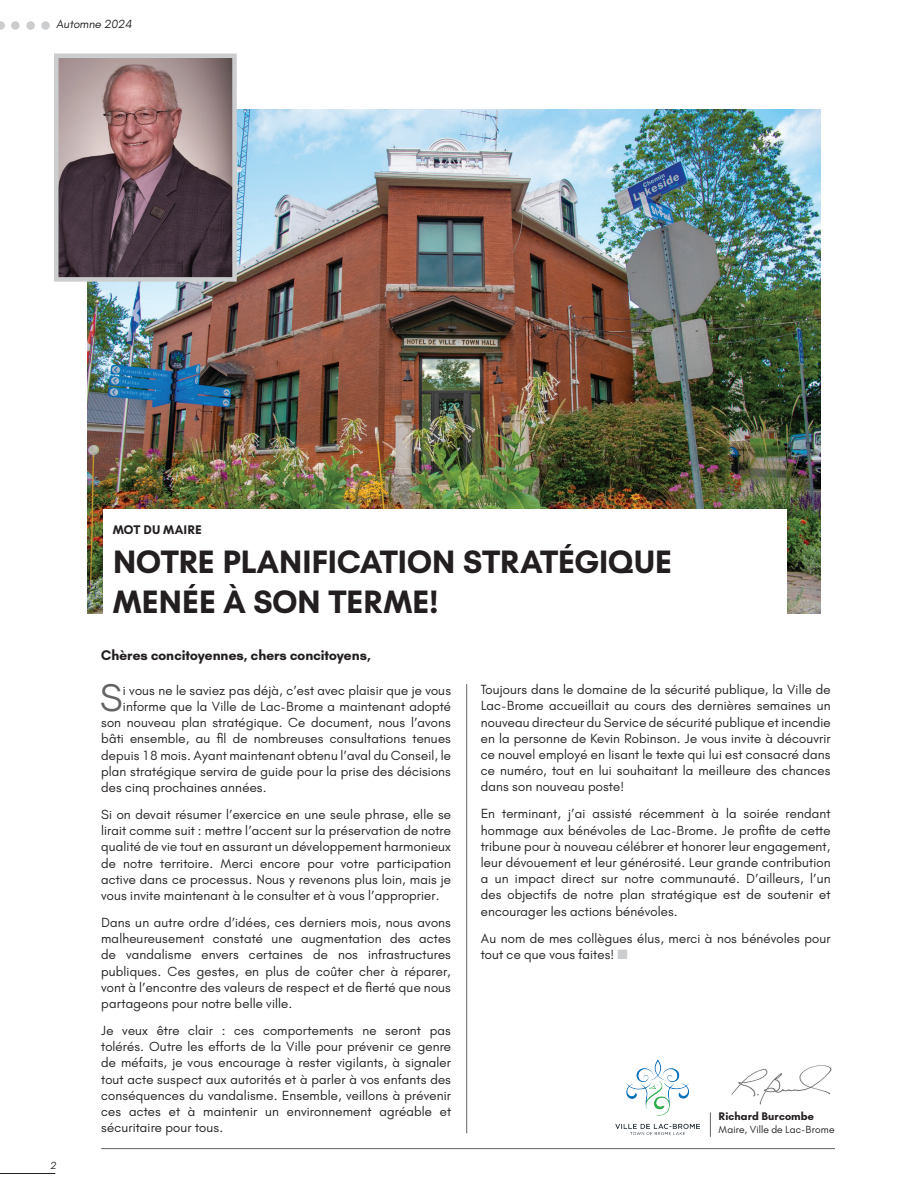
<style>
.page{position:relative;width:918px;height:1188px;background:#fff}
.page>*{position:absolute;margin:0;border:0;box-sizing:border-box;transform-origin:0 0}
.t1{font:39.45px "Glacial Indifference";color:#636366}
.t2{font:700 33px/39.6px "Glacial Indifference";letter-spacing:-.01em;color:#231f20}
.t3{font:700 14.25px "Glacial Indifference";letter-spacing:.005em;color:#231f20}
.t4{font:13.5px/16.2px "Glacial Indifference";letter-spacing:.01em;color:#231f20;text-align:justify}
.t5{font:700 12.75px "Glacial Indifference";letter-spacing:.005em;color:#231f20}
.t6{font:12px "Glacial Indifference";color:#231f20}
.t7{font:700 11.25px "Glacial Indifference";letter-spacing:.015em;color:#231f20}
.t8{font:10.5px "Glacial Indifference";letter-spacing:.01em;color:#231f20}
.s1{color:#cccdcf}
</style>
<div class="page">
<hr style="left:0;top:1173px;width:55px;height:1px;background:#231f20">
<svg style="left:0;top:21px;width:5px;height:9px"></svg>
<div style="left:11px;top:21px;width:9px;height:9px;background:#cccdcf;border-radius:50%"></div>
<div style="left:26px;top:21px;width:9px;height:9px;background:#cccdcf;border-radius:50%"></div>
<div style="left:41px;top:21px;width:9px;height:9px;background:#cccdcf;border-radius:50%"></div>
<img style="left:87px;top:109px;width:734px;height:504px">
<hr style="left:101px;top:1148px;width:734px;height:1px;background:#636366">
<img style="left:616px;top:1059px;width:83px;height:76px">
<img style="left:731px;top:1065px;width:101px;height:40px">
<svg style="left:710px;top:1112px;width:1px;height:25px"></svg>
<div style="left:103px;top:509px;width:683px;height:127px;background:#fff"></div>
<img style="left:59px;top:59px;width:173px;height:218px">
<div style="left:54px;top:54px;width:183px;height:228px;border:4px solid #cccdcf"></div>
<hr style="left:466px;top:684px;width:1px;height:449px;background:#636366">
<p class="t6" style="left:56px;top:17px;width:79px">Automne 2024</p>
<p class="t5" style="left:113px;top:522px;width:91px">mot du maire</p>
<h2 class="t2" style="left:113px;top:542px;width:561px">Notre plan ification stratégique men ée à son terme!</h2>
<p class="t8" style="left:50px;top:1159px;width:9px">2</p>
<p class="t3" style="left:101px;top:647px;width:271px">Chères concitoyennes, chers concitoyens,</p>
<h1 class="t1" style="left:100px;top:674px;width:25px">S</h1>
<p class="t4" style="left:123px;top:682px;width:330px">i vous ne le saviez pas déjà, c’est avec plaisir que je vous</p>
<p class="t4" style="left:123px;top:698px;width:330px">informe que la Ville de Lac-Brome a maintenant adopté</p>
<p class="t4" style="left:101px;top:714px;width:351px">son nouveau plan stratégique. Ce document, nous l’avons</p>
<p class="t4" style="left:101px;top:731px;width:351px">bâti ensemble, au fil de nombreuses consultations tenues</p>
<p class="t4" style="left:101px;top:747px;width:351px">depuis 18 mois. Ayant maintenant obtenu l’aval du Conseil, le</p>
<p class="t4" style="left:101px;top:763px;width:351px">plan stratégique servira de guide pour la prise des décisions</p>
<p class="t4" style="left:101px;top:779px;width:167px">des cinq prochaines années.</p>
<p class="t4" style="left:101px;top:806px;width:351px">Si on devait résumer l’exercice en une seule phrase, elle se lirait comme suit : mettre l’accent sur la préservation de notre qualité de vie tout en assurant un développement harmonieux de notre territoire. Merci encore pour votre participation active dans ce processus. Nous y revenons plus loin, mais je vous invite maintenant à le consulter et à vous l’approprier.</p>
<p class="t4" style="left:101px;top:914px;width:351px">Dans un autre ordre d’idées, ces derniers mois, nous avons malheureusement constaté une augmentation des actes de vandalisme envers certaines de nos infrastructures publiques. Ces gestes, en plus de coûter cher à réparer, vont à l’encontre des valeurs de respect et de fierté que nous partageons pour notre belle ville.</p>
<p class="t4" style="left:101px;top:1022px;width:351px">Je veux être clair : ces comportements ne seront pas tolérés. Outre les efforts de la Ville pour prévenir ce genre de méfaits, je vous encourage à rester vigilants, à signaler tout acte suspect aux autorités et à parler à vos enfants des conséquences du vandalisme. Ensemble, veillons à prévenir ces actes et à maintenir un environnement agréable et sécuritaire pour tous.</p>
<p class="t4" style="left:481px;top:681px;width:351px">Toujours dans le domaine de la sécurité publique, la Ville de Lac-Brome accueillait au cours des dernières semaines un nouveau directeur du Service de sécurité publique et incendie en la personne de Kevin Robinson. Je vous invite à découvrir ce nouvel employé en lisant le texte qui lui est consacré dans ce numéro, tout en lui souhaitant la meilleure des chances dans son nouveau poste!</p>
<p class="t4" style="left:481px;top:806px;width:351px">En terminant, j’ai assisté récemment à la soirée rendant hommage aux bénévoles de Lac-Brome. Je profite de cette tribune pour à nouveau célébrer et honorer leur engagement, leur dévouement et leur générosité. Leur grande contribution a un impact direct sur notre communauté. D’ailleurs, l’un des objectifs de notre plan stratégique est de soutenir et encourager les actions bénévoles.</p>
<p class="t4" style="left:481px;top:930px;width:351px">Au nom de mes collègues élus, merci à nos bénévoles pour tout ce que vous faites! <span class="s1">■</span></p>
<p class="t7" style="left:719px;top:1110px;width:97px">Richard Burcombe</p>
<p class="t8" style="left:719px;top:1123px;width:117px">Maire, Ville de Lac-Brome</p>
</div>
